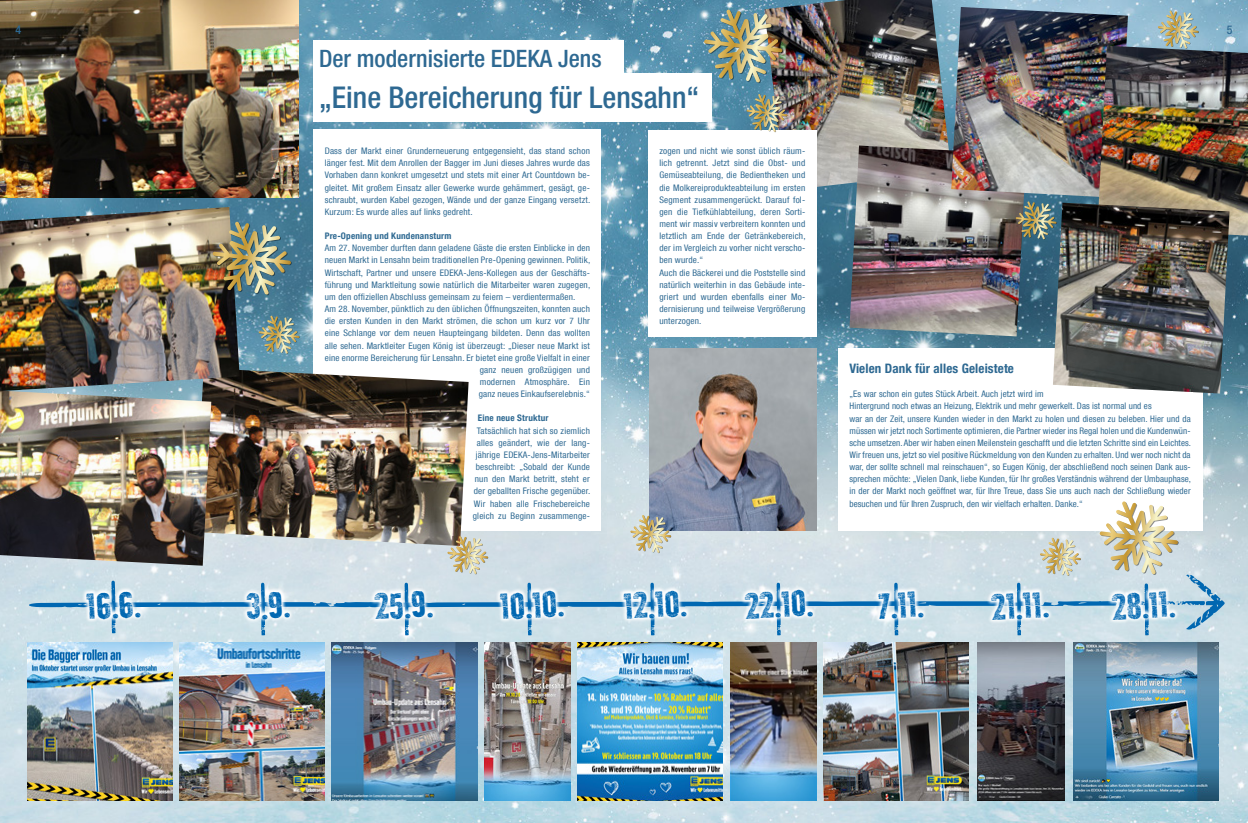
<style>
.page{position:relative;width:1248px;height:823px;background:#fff}
.page>*{position:absolute;margin:0;border:0;box-sizing:border-box;transform-origin:0 0}
.t1{font:37.5px "Edeka Chalk";color:#0067b1}
.t2{font:500 condensed 30px "Helvetica Neue LT Com";color:#2e6992}
.t3{font:500 condensed 24px "Helvetica Neue LT Com";color:#2e6992}
.t4{font:700 condensed 13px "Helvetica Neue LT Com";letter-spacing:.01em;color:#2e6992}
.t5{font:500 condensed 12px "Helvetica Neue LT Com";color:#2e6992}
.t6{font:condensed 9px/12.1px "Helvetica Neue LT Com";letter-spacing:.02em;color:#2e6992}
.t7{font:700 condensed 9px "Helvetica Neue LT Com";letter-spacing:.02em;color:#2e6992}
</style>
<div class="page">
<img style="left:0;top:0;width:1247px;height:822px">
<img style="left:332px;top:642px;width:145px;height:158px">
<img style="left:764px;top:0;width:187px;height:190px">
<div style="left:313px;top:130px;width:288px;height:400px;background:#fff"></div>
<div style="left:313px;top:40px;width:311px;height:36px;background:#fff"></div>
<div style="left:313px;top:73px;width:398px;height:49px;background:#fff"></div>
<div style="left:838px;top:348px;width:364px;height:182px;background:#fff"></div>
<img style="left:0;top:0;width:299px;height:198px">
<img style="left:211px;top:368px;width:257px;height:133px">
<img style="left:0;top:207px;width:240px;height:184px">
<div style="left:648px;top:130px;width:168px;height:206px;background:#fff"></div>
<img style="left:823px;top:642px;width:145px;height:158px">
<img style="left:1073px;top:642px;width:145px;height:158px">
<img style="left:649px;top:348px;width:167px;height:153px">
<img style="left:849px;top:145px;width:177px;height:191px">
<img style="left:951px;top:7px;width:176px;height:191px">
<img style="left:1097px;top:46px;width:150px;height:189px">
<img style="left:1052px;top:202px;width:177px;height:191px">
<img style="left:28px;top:642px;width:145px;height:158px">
<img style="left:180px;top:642px;width:145px;height:158px">
<img style="left:484px;top:642px;width:86px;height:158px">
<img style="left:730px;top:642px;width:86px;height:157px">
<img style="left:577px;top:642px;width:146px;height:158px">
<img style="left:977px;top:642px;width:87px;height:158px">
<img style="left:0;top:390px;width:211px;height:175px">
<img style="left:212px;top:222px;width:80px;height:73px">
<img style="left:704px;top:10px;width:79px;height:73px">
<img style="left:746px;top:94px;width:41px;height:38px">
<svg style="left:1015px;top:201px;width:41px;height:39px;background:#788373"></svg>
<svg style="left:1157px;top:11px;width:41px;height:38px;background:#a9b8aa"></svg>
<svg style="left:259px;top:315px;width:41px;height:39px;background:#859d92"></svg>
<svg style="left:27px;top:501px;width:1198px;height:134px"></svg>
<h3 class="t5" style="left:16px;top:23px;width:7px">4</h3>
<h3 class="t5" style="left:1226px;top:23px;width:7px">5</h3>
<h3 class="t3" style="left:319px;top:44px;width:284px">Der modernisierte EDEKA Jens</h3>
<h2 class="t2" style="left:319px;top:79px;width:381px">„Eine Bereicherung für Lensahn“</h2>
<p class="t6" style="left:325px;top:145px;width:267px;text-align:justify">Dass der Markt einer Grunderneuerung entgegensieht, das stand schon länger fest. Mit dem Anrollen der Bagger im Juni dieses Jahres wurde das Vorhaben dann konkret umgesetzt und stets mit einer Art Countdown be&shy;gleitet. Mit großem Einsatz aller Gewerke wurde gehämmert, gesägt, ge&shy;schraubt, wurden Kabel gezogen, Wände und der ganze Eingang versetzt.<br>Kurzum: Es wurde alles auf links gedreht.</p>
<p class="t7" style="left:325px;top:230px;width:128px">Pre-Opening und Kundenansturm</p>
<p class="t6" style="left:325px;top:242px;width:267px">Am 27. November durften dann geladene Gäste die ersten Einblicke in den</p>
<p class="t6" style="left:325px;top:254px;width:267px">neuen Markt in Lensahn beim traditionellen Pre-Opening gewinnen. Politik,</p>
<p class="t6" style="left:325px;top:266px;width:267px">Wirtschaft, Partner und unsere EDEKA-Jens-Kollegen aus der Geschäfts-</p>
<p class="t6" style="left:325px;top:278px;width:267px">führung und Marktleitung sowie natürlich die Mitarbeiter waren zugegen,</p>
<p class="t6" style="left:325px;top:290px;width:252px">um den offiziellen Abschluss gemeinsam zu feiern – verdientermaßen.</p>
<p class="t6" style="left:325px;top:302px;width:267px">Am 28. November, pünktlich zu den üblichen Öffnungszeiten, konnten auch</p>
<p class="t6" style="left:325px;top:315px;width:266px">die ersten Kunden in den Markt strömen, die schon um kurz vor 7 Uhr</p>
<p class="t6" style="left:325px;top:327px;width:267px">eine Schlange vor dem neuen Haupteingang bildeten. Denn das wollten</p>
<p class="t6" style="left:325px;top:339px;width:266px">alle sehen. Marktleiter Eugen König ist überzeugt: „Dieser neue Markt ist</p>
<p class="t6" style="left:325px;top:351px;width:266px">eine enorme Bereicherung für Lensahn. Er bietet eine große Vielfalt in einer</p>
<p class="t6" style="left:480px;top:363px;width:112px">ganz neuen großzügigen und</p>
<p class="t6" style="left:480px;top:375px;width:112px">modernen Atmosphäre. Ein</p>
<p class="t6" style="left:479px;top:387px;width:112px">ganz neues Einkaufserelebnis.“</p>
<p class="t7" style="left:478px;top:412px;width:72px">Eine neue Struktur</p>
<p class="t6" style="left:473px;top:424px;width:119px;text-align:center">Tatsächlich hat sich so ziemlich alles geändert, wie der lang&shy;jährige EDEKA-Jens-Mitarbeiter beschreibt: „Sobald der Kunde nun den Markt betritt, steht er der geballten Frische gegenüber.<br>Wir haben alle Frischebereiche gleich zu Beginn zusammenge-</p>
<p class="t6" style="left:659px;top:145px;width:148px">zogen und nicht wie sonst üblich räum&shy;lich getrennt. Jetzt sind die Obst- und Gemüseabteilung, die Bedientheken und die Molkereiprodukteabteilung im ersten Segment zusammengerückt. Darauf fol&shy;gen die Tiefkühlabteilung, deren Sorti&shy;ment wir massiv verbreitern konnten und letztlich am Ende der Getränkebereich, der im Vergleich zu vorher nicht verscho&shy;ben wurde.“<br>Auch die Bäckerei und die Poststelle sind natürlich weiterhin in das Gebäude inte&shy;griert und wurden ebenfalls einer Mo&shy;dernisierung und teilweise Vergrößerung unterzogen.</p>
<h3 class="t4" style="left:849px;top:360px;width:166px">Vielen Dank für alles Geleistete</h3>
<p class="t6" style="left:849px;top:387px;width:343px">„Es war schon ein gutes Stück Arbeit. Auch jetzt wird im<br>Hintergrund noch etwas an Heizung, Elektrik und mehr gewerkelt. Das ist normal und es<br>war an der Zeit, unsere Kunden wieder in den Markt zu holen und diesen zu beleben. Hier und da müssen wir jetzt noch Sortimente optimieren, die Partner wieder ins Regal holen und die Kundenwün&shy;sche umsetzen. Aber wir haben einen Meilenstein geschafft und die letzten Schritte sind ein Leichtes.<br>Wir freuen uns, jetzt so viel positive Rückmeldung von den Kunden zu erhalten. Und wer noch nicht da war, der sollte schnell mal reinschauen“, so Eugen König, der abschließend noch seinen Dank aus&shy;sprechen möchte: „Vielen Dank, liebe Kunden, für Ihr großes Verständnis während der Umbauphase, in der der Markt noch geöffnet war, für Ihre Treue, dass Sie uns auch nach der Schließung wieder besuchen und für Ihren Zuspruch, den wir vielfach erhalten. Danke.“</p>
<h1 class="t1" style="left:85px;top:585px;width:56px;rotate:-3deg">16.6.</h1>
<h1 class="t1" style="left:245px;top:585px;width:45px;rotate:-3deg">3.9.</h1>
<h1 class="t1" style="left:373px;top:585px;width:60px;rotate:-3deg">25.9.</h1>
<h1 class="t1" style="left:499px;top:585px;width:66px;rotate:-3deg">10.10.</h1>
<h1 class="t1" style="left:622px;top:584px;width:65px;rotate:-3deg">12.10.</h1>
<h1 class="t1" style="left:743px;top:584px;width:70px;rotate:-3deg">22.10.</h1>
<h1 class="t1" style="left:877px;top:584px;width:47px;rotate:-3deg">7.11.</h1>
<h1 class="t1" style="left:989px;top:585px;width:60px;rotate:-3deg">21.11.</h1>
<h1 class="t1" style="left:1110px;top:585px;width:65px;rotate:-3deg">28.11.</h1>
</div>
